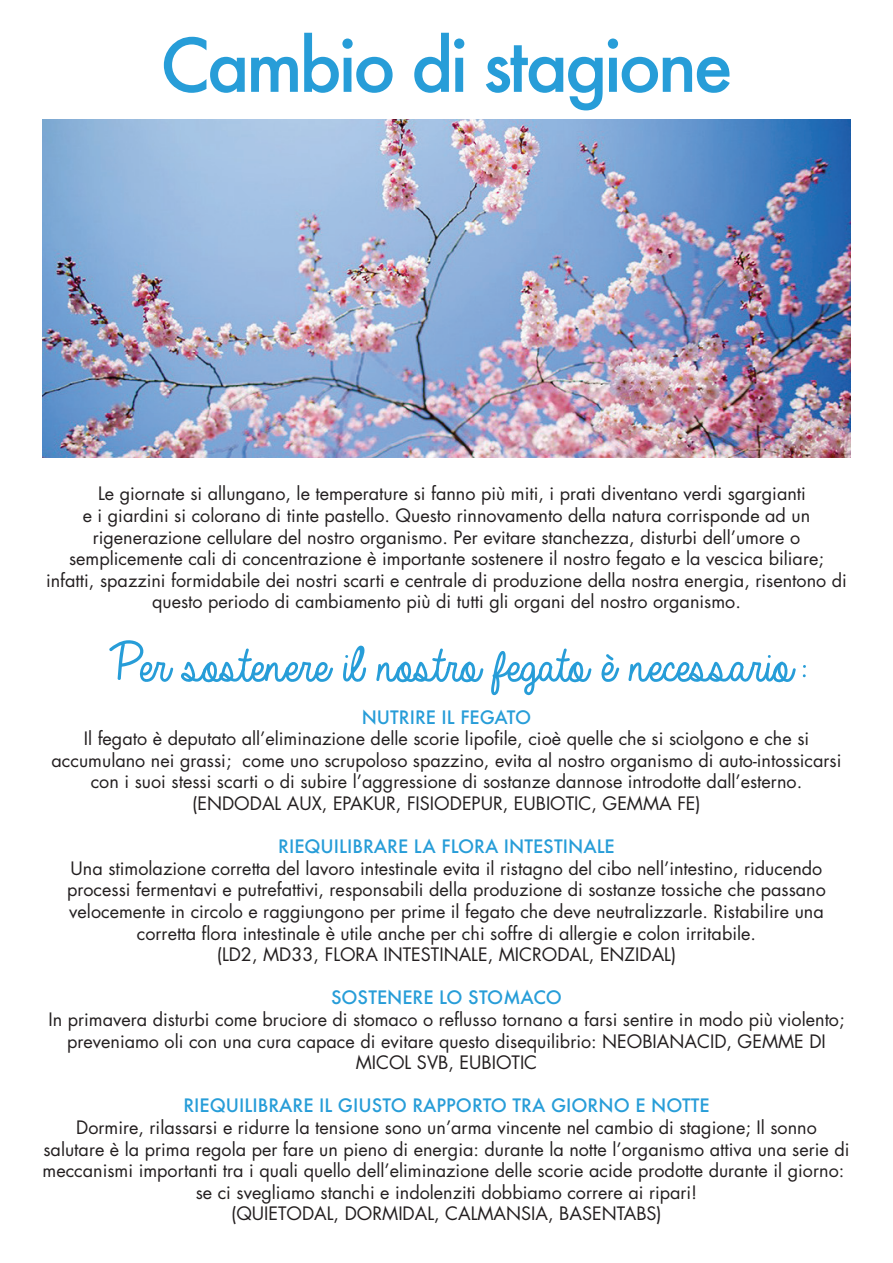
<style>
.page{position:relative;width:893px;height:1263px;background:#fff}
.page>*{position:absolute;margin:0;border:0;box-sizing:border-box;transform-origin:0 0}
.t1{font:500 71.7px "Futura";letter-spacing:-.05em;color:#279dd8}
.t2{font:52.5px "Always In My Heart";color:#279dd8}
.t3{font:18px/21.6px "Futura";color:#231f20;text-align:center}
.t4{font:500 18px "Futura";color:#279dd8}
.s1{font-size:60px}
</style>
<div class="page">
<img style="left:43px;top:120px;width:807px;height:338px">
<h1 class="t1" style="left:160px;top:16px;width:574px">Cambio di stagione</h1>
<p class="t3" style="left:98px;top:483px;width:709px">Le giornate si allungano, le temperature si fanno più miti, i prati diventano verdi sgargianti</p>
<p class="t3" style="left:83px;top:504px;width:729px">e i giardini si colorano di tinte pastello. Questo rinnovamento della natura corrisponde ad un</p>
<p class="t3" style="left:93px;top:526px;width:709px">rigenerazione cellulare del nostro organismo. Per evitare stanchezza, disturbi dell’umore o</p>
<p class="t3" style="left:69px;top:547px;width:756px">semplicemente cali di concentrazione è importante sostenere il nostro fegato e la vescica biliare;</p>
<p class="t3" style="left:46px;top:569px;width:802px">infatti, spazzini formidabile dei nostri scarti e centrale di produzione della nostra energia, risentono di</p>
<p class="t3" style="left:152px;top:591px;width:590px">questo periodo di cambiamento più di tutti gli organi del nostro organismo.</p>
<h2 class="t2" style="left:100px;top:637px;width:694px"><span class="s1">P</span>er sostenere il nostro fegato è necessario:</h2>
<p class="t4" style="left:362px;top:704px;width:171px">NUTRIRE IL FEGATO</p>
<p class="t3" style="left:52px;top:727px;width:791px">Il fegato è deputato all’eliminazione delle scorie lipofile, cioè quelle che si sciolgono e che si accumulano nei grassi; come uno scrupoloso spazzino, evita al nostro organismo di auto-intossicarsi con i suoi stessi scarti o di subire l’aggressione di sostanze dannose introdotte dall’esterno. (ENDODAL AUX, EPAKUR, FISIODEPUR, EUBIOTIC, GEMMA FE)</p>
<p class="t4" style="left:278px;top:834px;width:338px">RIEQUILIBRARE LA FLORA INTESTINALE</p>
<p class="t3" style="left:67px;top:857px;width:760px">Una stimolazione corretta del lavoro intestinale evita il ristagno del cibo nell’intestino, riducendo processi fermentavi e putrefattivi, responsabili della produzione di sostanze tossiche che passano velocemente in circolo e raggiungono per prime il fegato che deve neutralizzarle. Ristabilire una corretta flora intestinale è utile anche per chi soffre di allergie e colon irritabile.<br>(LD2, MD33, FLORA INTESTINALE, MICRODAL, ENZIDAL)</p>
<p class="t4" style="left:331px;top:985px;width:232px">SOSTENERE LO STOMACO</p>
<p class="t3" style="left:48px;top:1008px;width:798px">In primavera disturbi come bruciore di stomaco o reflusso tornano a farsi sentire in modo più violento; preveniamo oli con una cura capace di evitare questo disequilibrio: NEOBIANACID, GEMME DI<br>MICOL SVB, EUBIOTIC</p>
<p class="t4" style="left:183px;top:1093px;width:528px">RIEQUILIBRARE IL GIUSTO RAPPORTO TRA GIORNO E NOTTE</p>
<p class="t3" style="left:43px;top:1116px;width:808px">Dormire, rilassarsi e ridurre la tensione sono un’arma vincente nel cambio di stagione; Il sonno<br>salutare è la prima regola per fare un pieno di energia: durante la notte l’organismo attiva una serie di meccanismi importanti tra i quali quello dell’eliminazione delle scorie acide prodotte durante il giorno: se ci svegliamo stanchi e indolenziti dobbiamo correre ai ripari!<br>(QUIETODAL, DORMIDAL, CALMANSIA, BASENTABS)</p>
</div>
